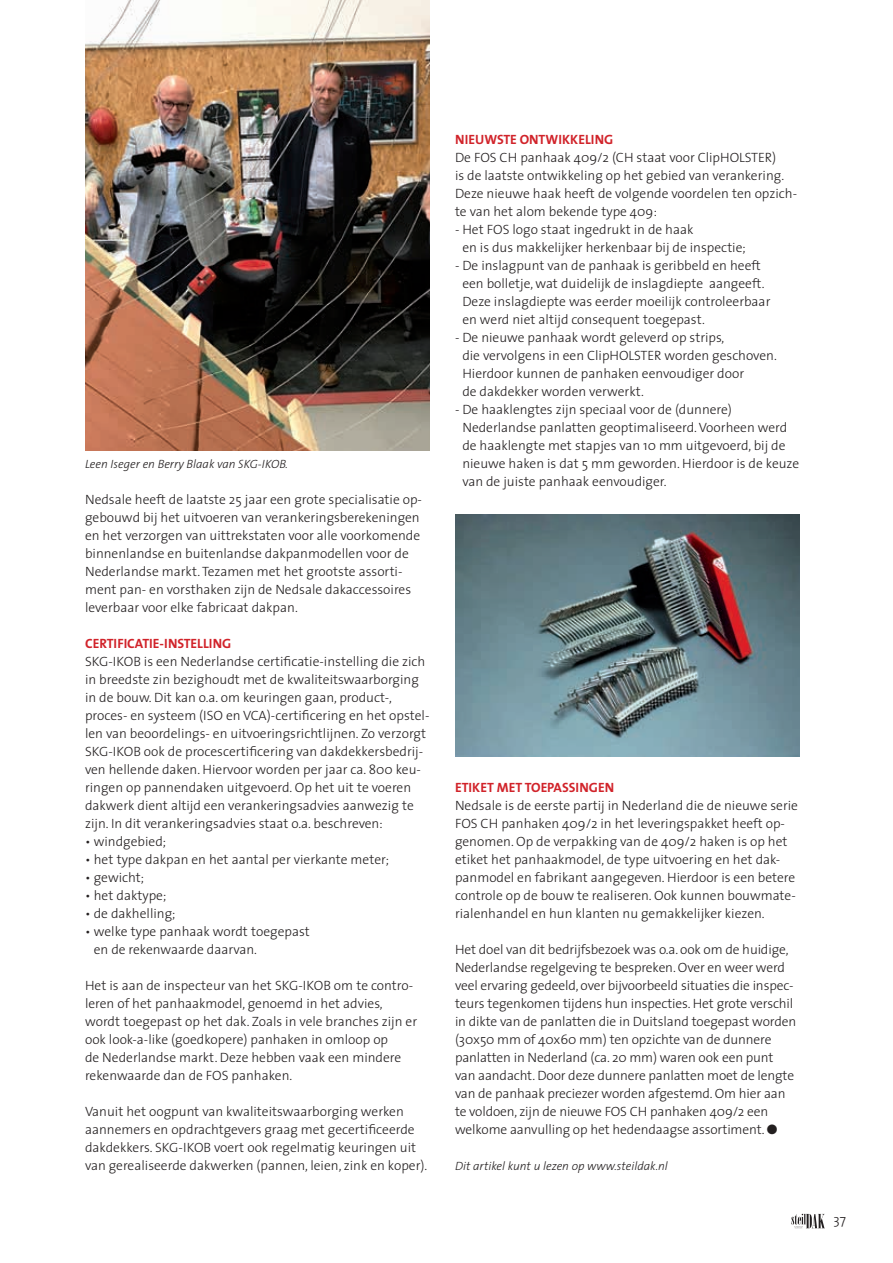
<style>
.page{position:relative;width:893px;height:1263px;background:#fff}
.page>*{position:absolute;margin:0;border:0;box-sizing:border-box;transform-origin:0 0}
.t1{font:300 13.5px/18px "The Sans";color:#231f20}
.t2{font:700 13.5px "The Sans";color:#d1232a}
.t3{font:italic 300 12px "The Sans";color:#231f20}
</style>
<div class="page">
<svg style="left:791px;top:1214px;width:34px;height:14px"></svg>
<img style="left:85px;top:0;width:344px;height:450px">
<img style="left:455px;top:515px;width:344px;height:241px">
<p class="t3" style="left:85px;top:454px;width:204px">Leen Iseger en Berry Blaak van SKG-IKOB.</p>
<p class="t1" style="left:85px;top:490px;width:338px">Nedsale heeft de laatste 25 jaar een grote specialisatie op&shy;gebouwd bij het uitvoeren van verankeringsberekeningen en het verzorgen van uittrekstaten voor alle voorkomende binnenlandse en buitenlandse dakpanmodellen voor de Nederlandse markt. Tezamen met het grootste assorti&shy;ment pan- en vorsthaken zijn de Nedsale dakaccessoires leverbaar voor elke fabricaat dakpan.</p>
<p class="t2" style="left:85px;top:632px;width:148px">CERTIFICATIE-INSTELLING</p>
<p class="t1" style="left:85px;top:652px;width:346px">SKG-IKOB is een Nederlandse certificatie-instelling die zich in breedste zin bezighoudt met de kwaliteitswaarborging in de bouw. Dit kan o.a. om keuringen gaan, product-, proces- en systeem (ISO en VCA)-certificering en het opstel&shy;len van beoordelings- en uitvoeringsrichtlijnen. Zo verzorgt SKG-IKOB ook de procescertificering van dakdekkersbedrij&shy;ven hellende daken. Hiervoor worden per jaar ca. 800 keu&shy;ringen op pannendaken uitgevoerd. Op het uit te voeren dakwerk dient altijd een verankeringsadvies aanwezig te zijn. In dit verankeringsadvies staat o.a. beschreven:</p>
<p class="t1" style="left:85px;top:832px;width:83px">• windgebied;</p>
<p class="t1" style="left:85px;top:850px;width:306px">• het type dakpan en het aantal per vierkante meter;</p>
<p class="t1" style="left:85px;top:868px;width:61px">• gewicht;</p>
<p class="t1" style="left:85px;top:886px;width:83px">• het daktype;</p>
<p class="t1" style="left:85px;top:904px;width:92px">• de dakhelling;</p>
<p class="t1" style="left:94px;top:922px;width:218px;text-indent:-9px">• welke type panhaak wordt toegepast en de rekenwaarde daarvan.</p>
<p class="t1" style="left:85px;top:976px;width:334px">Het is aan de inspecteur van het SKG-IKOB om te contro&shy;leren of het panhaakmodel, genoemd in het advies, wordt toegepast op het dak. Zoals in vele branches zijn er ook look-a-like (goedkopere) panhaken in omloop op<br>de Nederlandse markt. Deze hebben vaak een mindere rekenwaarde dan de FOS panhaken.</p>
<p class="t1" style="left:85px;top:1102px;width:344px">Vanuit het oogpunt van kwaliteitswaarborging werken aannemers en opdrachtgevers graag met gecertificeerde dakdekkers. SKG-IKOB voert ook regelmatig keuringen uit van gerealiseerde dakwerken (pannen, leien, zink en koper).</p>
<p class="t2" style="left:455px;top:128px;width:160px">NIEUWSTE ONTWIKKELING</p>
<p class="t1" style="left:455px;top:148px;width:344px">De FOS CH panhaak 409/2 (CH staat voor ClipHOLSTER)<br>is de laatste ontwikkeling op het gebied van verankering.<br>Deze nieuwe haak heeft de volgende voordelen ten opzich&shy;te van het alom bekende type 409:</p>
<p class="t1" style="left:462px;top:220px;width:285px;text-indent:-7px">- Het FOS logo staat ingedrukt in de haak<br>en is dus makkelijker herkenbaar bij de inspectie;</p>
<p class="t1" style="left:462px;top:256px;width:310px;text-indent:-7px">- De inslagpunt van de panhaak is geribbeld en heeft een bolletje, wat duidelijk de inslagdiepte aangeeft.<br>Deze inslagdiepte was eerder moeilijk controleerbaar en werd niet altijd consequent toegepast.</p>
<p class="t1" style="left:462px;top:328px;width:316px;text-indent:-7px">- De nieuwe panhaak wordt geleverd op strips,<br>die vervolgens in een ClipHOLSTER worden geschoven.<br>Hierdoor kunnen de panhaken eenvoudiger door<br>de dakdekker worden verwerkt.</p>
<p class="t1" style="left:462px;top:400px;width:338px;text-indent:-7px">- De haaklengtes zijn speciaal voor de (dunnere)<br>Nederlandse panlatten geoptimaliseerd. Voorheen werd de haaklengte met stapjes van 10 mm uitgevoerd, bij de nieuwe haken is dat 5 mm geworden. Hierdoor is de keuze van de juiste panhaak eenvoudiger.</p>
<p class="t2" style="left:455px;top:776px;width:161px">ETIKET MET TOEPASSINGEN</p>
<p class="t1" style="left:455px;top:796px;width:344px">Nedsale is de eerste partij in Nederland die de nieuwe serie FOS CH panhaken 409/2 in het leveringspakket heeft op&shy;genomen. Op de verpakking van de 409/2 haken is op het etiket het panhaakmodel, de type uitvoering en het dak&shy;panmodel en fabrikant aangegeven. Hierdoor is een betere controle op de bouw te realiseren. Ook kunnen bouwmate&shy;rialenhandel en hun klanten nu gemakkelijker kiezen.</p>
<p class="t1" style="left:455px;top:940px;width:343px">Het doel van dit bedrijfsbezoek was o.a. ook om de huidige, Nederlandse regelgeving te bespreken. Over en weer werd veel ervaring gedeeld, over bijvoorbeeld situaties die inspec&shy;teurs tegenkomen tijdens hun inspecties. Het grote verschil in dikte van de panlatten die in Duitsland toegepast worden (30x50 mm of 40x60 mm) ten opzichte van de dunnere panlatten in Nederland (ca. 20 mm) waren ook een punt van aandacht. Door deze dunnere panlatten moet de lengte van de panhaak preciezer worden afgestemd. Om hier aan te voldoen, zijn de nieuwe FOS CH panhaken 409/2 een welkome aanvulling op het hedendaagse assortiment. ●</p>
<p class="t3" style="left:455px;top:1156px;width:214px">Dit artikel kunt u lezen op www.steildak.nl</p>
<p class="t1" style="left:833px;top:1210px;width:14px">37</p>
</div>
